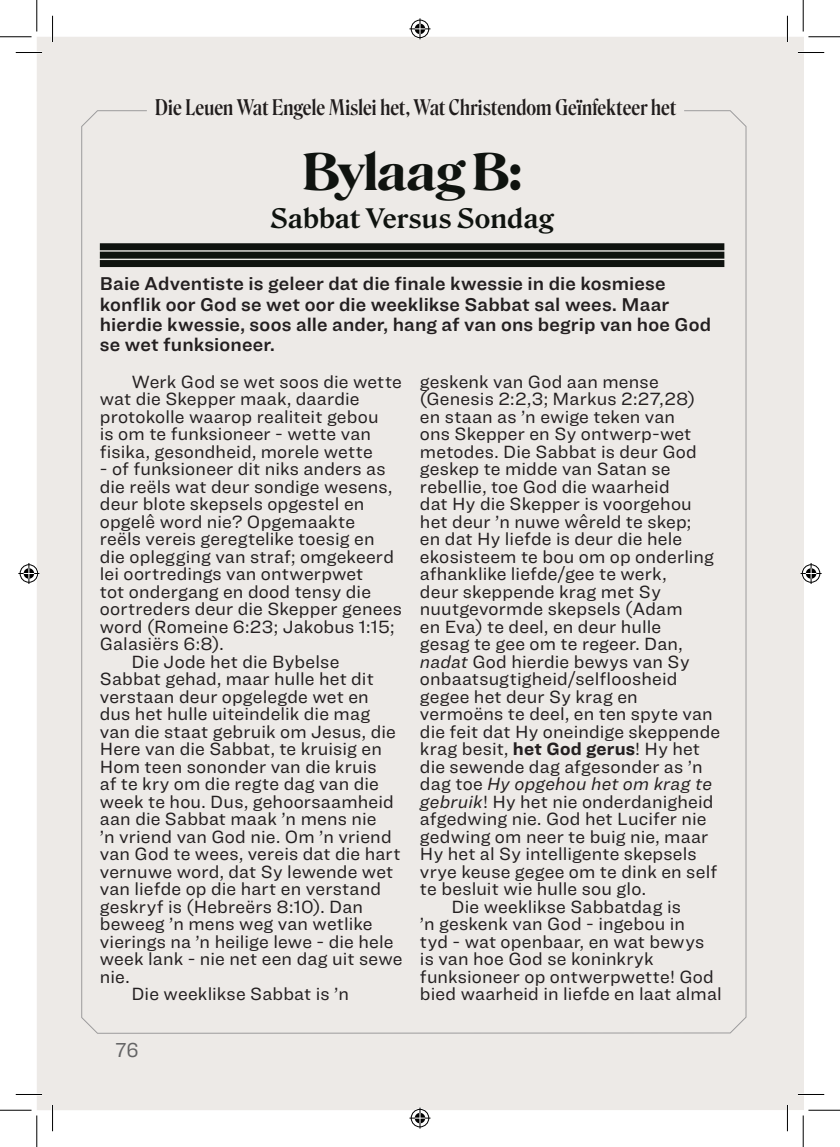
<style>
.page{position:relative;width:840px;height:1147px;background:#fff}
.page>*{position:absolute;margin:0;border:0;box-sizing:border-box;transform-origin:0 0}
.t1{font:700 49px "Roslindale Display";letter-spacing:.005em;color:#0f130f}
.t2{font:700 26.25px "Roslindale Text";letter-spacing:-.02em;color:#0f130f}
.t3{font:500 condensed 21px "Roslindale Display";letter-spacing:.01em;color:#231f20}
.t4{font:21px "Ringside Narrow";color:#6c6d70}
.Body_Copy{font:19.25px/20.1px "Ringside Regular Semi";letter-spacing:.01em;color:#231f20}
.Body_Copy-2{font:18.38px/17.5px "Ringside";letter-spacing:.01em;color:#231f20}
.s1{font-style:italic}
.s2{font-weight:700}
</style>
<div class="page">
<div style="left:37px;top:37px;width:765px;height:1073px;background:#edeae7"></div>
<div style="left:100px;top:260px;width:624px;height:7px;background:#0f130f"></div>
<div style="left:100px;top:243px;width:624px;height:7px;background:#0f130f"></div>
<div style="left:100px;top:252px;width:624px;height:7px;background:#0f130f"></div>
<hr style="left:16px;top:51px;width:26px;height:3px;background:#fff">
<hr style="left:797px;top:51px;width:26px;height:3px;background:#fff">
<hr style="left:16px;top:1093px;width:26px;height:2px;background:#fff">
<hr style="left:797px;top:1093px;width:26px;height:2px;background:#fff">
<hr style="left:51px;top:16px;width:3px;height:26px;background:#fff">
<hr style="left:51px;top:1105px;width:3px;height:26px;background:#fff">
<hr style="left:786px;top:16px;width:2px;height:26px;background:#fff">
<hr style="left:786px;top:1105px;width:2px;height:26px;background:#fff">
<svg style="left:16px;top:52px;width:26px;height:1px"></svg>
<svg style="left:797px;top:52px;width:26px;height:1px"></svg>
<svg style="left:16px;top:1094px;width:26px;height:1px"></svg>
<svg style="left:797px;top:1094px;width:26px;height:1px"></svg>
<svg style="left:52px;top:16px;width:1px;height:26px"></svg>
<svg style="left:52px;top:1105px;width:1px;height:26px"></svg>
<svg style="left:786px;top:16px;width:1px;height:26px"></svg>
<svg style="left:786px;top:1105px;width:1px;height:26px"></svg>
<hr style="left:0;top:36px;width:32px;height:1px;background:#000">
<hr style="left:808px;top:36px;width:31px;height:1px;background:#000">
<hr style="left:0;top:1110px;width:32px;height:1px;background:#000">
<hr style="left:808px;top:1110px;width:31px;height:1px;background:#000">
<hr style="left:36px;top:0;width:1px;height:32px;background:#000">
<hr style="left:36px;top:1115px;width:1px;height:32px;background:#000">
<hr style="left:802px;top:0;width:1px;height:32px;background:#000">
<hr style="left:802px;top:1115px;width:1px;height:32px;background:#000">
<svg style="left:409px;top:18px;width:21px;height:21px"></svg>
<svg style="left:409px;top:1107px;width:21px;height:21px"></svg>
<svg style="left:18px;top:563px;width:21px;height:21px"></svg>
<svg style="left:800px;top:563px;width:21px;height:21px"></svg>
<p class="t3" style="left:155px;top:90px;width:522px">Die Leuen Wat Engele Mislei het, Wat Christendom Geïnfekteer het</p>
<p class="t1" style="left:302px;top:129px;width:221px">Bylaag B:</p>
<p class="t2" style="left:270px;top:196px;width:284px">Sabbat Versus Sondag</p>
<p class="Body_Copy" style="left:100px;top:273px;width:612px">Baie Adventiste is geleer dat die finale kwessie in die kosmiese konflik oor God se wet oor die weeklikse Sabbat sal wees. Maar hierdie kwessie, soos alle ander, hang af van ons begrip van hoe God se wet funksioneer.</p>
<p class="Body_Copy-2" style="left:100px;top:372px;width:303px;text-indent:31px">Werk God se wet soos die wette wat die Skepper maak, daardie protokolle waarop realiteit gebou<br>is om te funksioneer - wette van fisika, gesondheid, morele wette</p>
<p class="Body_Copy-2" style="left:100px;top:460px;width:303px">- of funksioneer dit niks anders as die reëls wat deur sondige wesens, deur blote skepsels opgestel en opgelê word nie? Opgemaakte<br>reëls vereis geregtelike toesig en die oplegging van straf; omgekeerd lei oortredings van ontwerpwet<br>tot ondergang en dood tensy die oortreders deur die Skepper genees word (Romeine 6:23; Jakobus 1:15;<br>Galasiërs 6:8).</p>
<p class="Body_Copy-2" style="left:100px;top:652px;width:304px;text-indent:31px">Die Jode het die Bybelse<br>Sabbat gehad, maar hulle het dit verstaan deur opgelegde wet en dus het hulle uiteindelik die mag van die staat gebruik om Jesus, die<br>Here van die Sabbat, te kruisig en<br>Hom teen sononder van die kruis<br>af te kry om die regte dag van die week te hou. Dus, gehoorsaamheid aan die Sabbat maak ’n mens nie<br>’n vriend van God nie. Om ’n vriend van God te wees, vereis dat die hart vernuwe word, dat Sy lewende wet van liefde op die hart en verstand geskryf is (Hebreërs 8:10). Dan beweeg ’n mens weg van wetlike vierings na ’n heilige lewe - die hele week lank - nie net een dag uit sewe nie.</p>
<p class="Body_Copy-2" style="left:131px;top:985px;width:219px">Die weeklikse Sabbat is ’n</p>
<p class="t4" style="left:116px;top:1035px;width:25px">76</p>
<p class="Body_Copy-2" style="left:420px;top:372px;width:301px">geskenk van God aan mense (Genesis 2:2,3; Markus 2:27,28)<br>en staan as ’n ewige teken van<br>ons Skepper en Sy ontwerp-wet metodes. Die Sabbat is deur God geskep te midde van Satan se rebellie, toe God die waarheid<br>dat Hy die Skepper is voorgehou het deur ’n nuwe wêreld te skep;<br>en dat Hy liefde is deur die hele ekosisteem te bou om op onderling afhanklike liefde/gee te werk,<br>deur skeppende krag met Sy nuutgevormde skepsels (Adam<br>en Eva) te deel, en deur hulle<br>gesag te gee om te regeer. Dan, <span class="s1">nadat</span> God hierdie bewys van Sy onbaatsugtigheid/selfloosheid gegee het deur Sy krag en vermoëns te deel, en ten spyte van die feit dat Hy oneindige skeppende krag besit, <span class="s2">het God gerus</span>! Hy het die sewende dag afgesonder as ’n dag toe <span class="s1">Hy opgehou het om krag te gebruik</span>! Hy het nie onderdanigheid afgedwing nie. God het Lucifer nie gedwing om neer te buig nie, maar<br>Hy het al Sy intelligente skepsels vrye keuse gegee om te dink en self te besluit wie hulle sou glo.</p>
<p class="Body_Copy-2" style="left:420px;top:897px;width:303px;text-indent:31px">Die weeklikse Sabbatdag is<br>’n geskenk van God - ingebou in<br>tyd - wat openbaar, en wat bewys is van hoe God se koninkryk funksioneer op ontwerpwette! God bied waarheid in liefde en laat almal</p>
</div>
